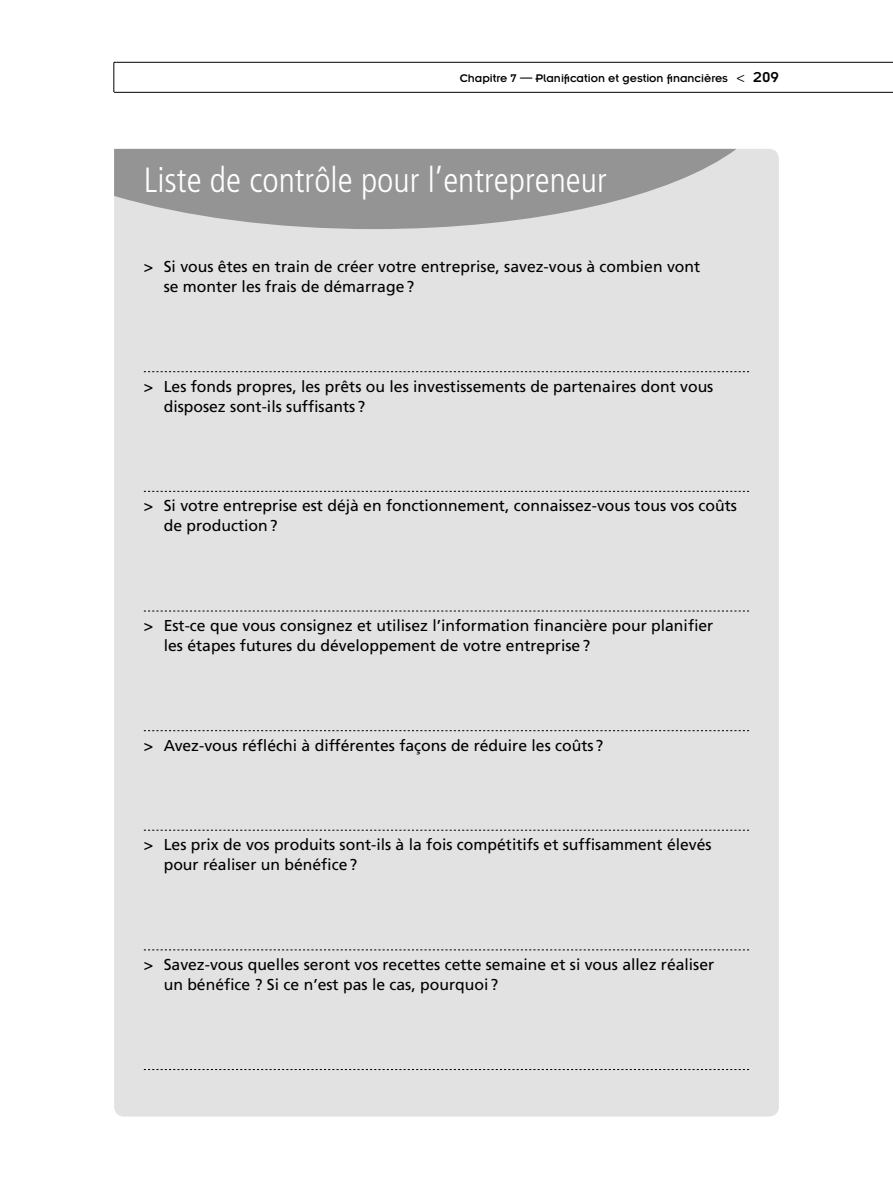
<style>
.page{position:relative;width:893px;height:1191px;background:#fff}
.page>*{position:absolute;margin:0;border:0;box-sizing:border-box;transform-origin:0 0}
.t1{font:300 condensed 35px "Frutiger";color:#fff}
.t2{font:15.75px/20.1px "Frutiger";color:#000}
.t3{font:12.25px "Insignia";color:#000}
.s1{font-family:"Frutiger";font-weight:300;font-size:14px}
.s2{font-size:15.75px}
</style>
<div class="page">
<hr style="left:114px;top:62px;width:779px;height:1px;background:#000">
<hr style="left:114px;top:92px;width:779px;height:1px;background:#000">
<hr style="left:114px;top:62px;width:1px;height:30px;background:#000">
<div style="left:114px;top:149px;width:665px;height:967px;background:#e2e2e2;border-radius:10px"></div>
<svg style="left:114px;top:149px;width:622px;height:80px;fill:#949494"></svg>
<svg style="left:144px;top:371px;width:605px;height:1px"></svg>
<svg style="left:144px;top:491px;width:605px;height:1px"></svg>
<svg style="left:144px;top:610px;width:605px;height:1px"></svg>
<svg style="left:144px;top:730px;width:605px;height:1px"></svg>
<svg style="left:144px;top:830px;width:605px;height:1px"></svg>
<svg style="left:144px;top:949px;width:605px;height:1px"></svg>
<svg style="left:144px;top:1069px;width:605px;height:1px"></svg>
<p class="t3" style="left:460px;top:74px;width:321px">Chapitre 7 — Planification et gestion financières <span class="s1">&lt;</span> <span class="s2">209</span></p>
<h1 class="t1" style="left:144px;top:165px;width:464px">Liste de contrôle pour l’entrepreneur</h1>
<p class="t2" style="left:164px;top:257px;width:538px;text-indent:-20px">&gt; Si vous êtes en train de créer votre entreprise, savez-vous à combien vont se monter les frais de démarrage ?</p>
<p class="t2" style="left:164px;top:377px;width:551px;text-indent:-20px">&gt; Les fonds propres, les prêts ou les investissements de partenaires dont vous disposez sont-ils suffisants ?</p>
<p class="t2" style="left:164px;top:497px;width:575px;text-indent:-20px">&gt; Si votre entreprise est déjà en fonctionnement, connaissez-vous tous vos coûts de production ?</p>
<p class="t2" style="left:164px;top:616px;width:551px;text-indent:-20px">&gt; Est-ce que vous consignez et utilisez l’information financière pour planifier les étapes futures du développement de votre entreprise ?</p>
<p class="t2" style="left:144px;top:736px;width:461px">&gt; Avez-vous réfléchi à différentes façons de réduire les coûts ?</p>
<p class="t2" style="left:164px;top:835px;width:549px;text-indent:-20px">&gt; Les prix de vos produits sont-ils à la fois compétitifs et suffisamment élevés pour réaliser un bénéfice ?</p>
<p class="t2" style="left:164px;top:955px;width:552px;text-indent:-20px">&gt; Savez-vous quelles seront vos recettes cette semaine et si vous allez réaliser un bénéfice ? Si ce n’est pas le cas, pourquoi ?</p>
</div>
